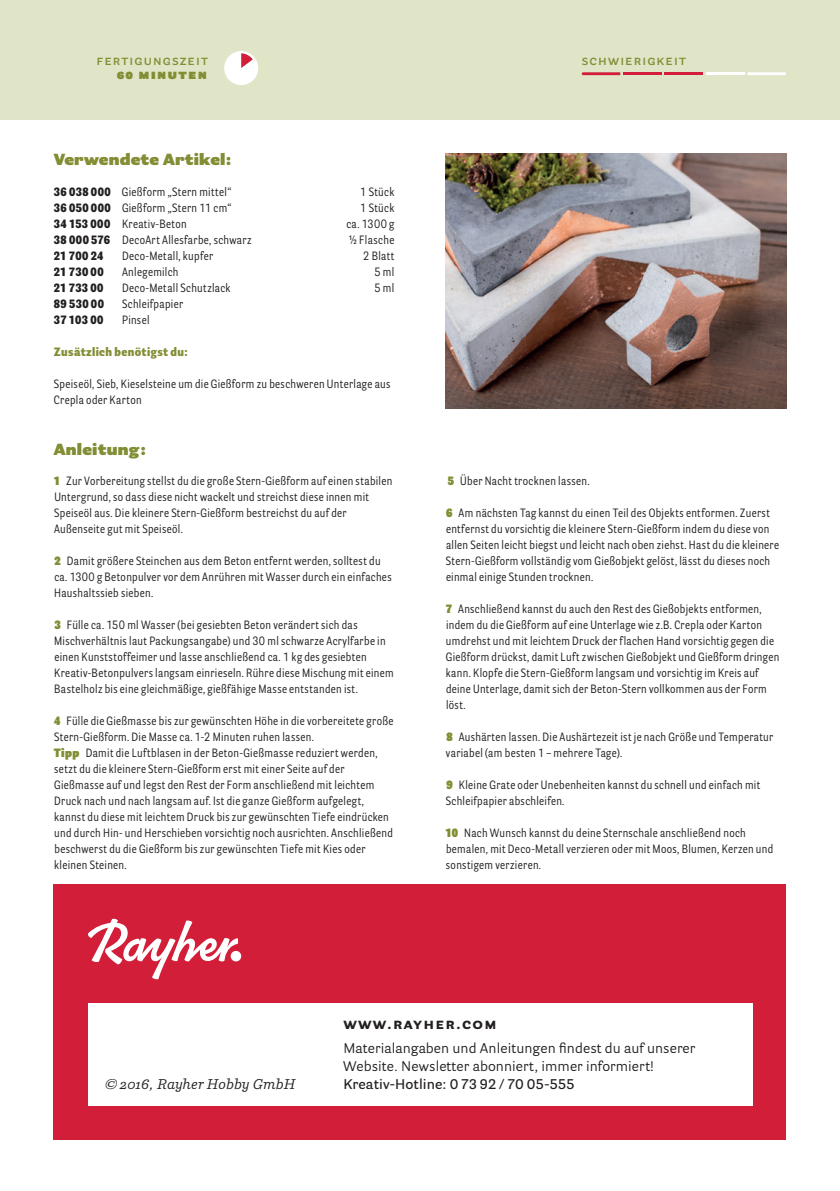
<style>
.page{position:relative;width:840px;height:1191px;background:#fff}
.page>*{position:absolute;margin:0;border:0;box-sizing:border-box;transform-origin:0 0}
.t1{font:900 16px "Parry Grotesque Pro";letter-spacing:.01em;color:#838d34}
.t2{font:700 16px "Parry Grotesque Pro";letter-spacing:.08em;color:#231f20}
.t3{font:14px/18px "Parry Grotesque Pro";letter-spacing:.005em;color:#231f20}
.t4{font:600 14px "Parry Grotesque Pro";letter-spacing:.005em;color:#231f20}
.t5{font:600 14px "Parry Grotesque Pro";letter-spacing:.08em;color:#838d34}
.t6{font:italic 14px "Parry Pro";letter-spacing:.01em;color:#231f20}
.t7{font:900 14px "Parry Grotesque Pro";letter-spacing:.08em;color:#838d34}
.t8{font:12px/16px "Parry Grot Con Pro";letter-spacing:.03em;color:#231f20}
.t9{font:900 12px "Parry Grot Con Pro";letter-spacing:.025em;color:#231f20}
.t10{font:900 12px "Parry Grot Con Pro";letter-spacing:.03em;color:#838d34}
.s1{font-weight:900}
.s2{font-weight:900;color:#838d34}
</style>
<div class="page">
<div style="left:0;top:0;width:839px;height:119px;background:#dfe5c6"></div>
<div style="left:54px;top:884px;width:731px;height:256px;background:#d21e38"></div>
<div style="left:88px;top:1003px;width:663px;height:103px;background:#fff"></div>
<svg style="left:88px;top:918px;width:150px;height:61px"></svg>
<div style="left:230px;top:951px;width:11px;height:10px;background:#fff;border-radius:50%"></div>
<div style="left:224px;top:51px;width:34px;height:34px;background:#fff;border-radius:50%"></div>
<svg style="left:241px;top:53px;width:12px;height:15px"></svg>
<svg style="left:581px;top:72px;width:39px;height:3px"></svg>
<hr style="left:622px;top:72px;width:39px;height:3px;background:#d21e38">
<hr style="left:664px;top:72px;width:38px;height:3px;background:#d21e38">
<hr style="left:705px;top:72px;width:39px;height:3px;background:#fff">
<svg style="left:747px;top:72px;width:38px;height:3px"></svg>
<img style="left:445px;top:153px;width:340px;height:255px">
<p class="t5" style="left:96px;top:50px;width:111px">fertigungszeit</p>
<p class="t5" style="left:581px;top:50px;width:104px">schwierigkeit</p>
<p class="t7" style="left:117px;top:63px;width:92px">60 minuten</p>
<h1 class="t1" style="left:54px;top:148px;width:179px">Verwendete Artikel:</h1>
<p class="t8" style="left:54px;top:184px;width:179px"><span class="s1">36 038 000</span> Gießform „Stern mittel“</p>
<p class="t8" style="left:360px;top:184px;width:36px">1 Stück</p>
<p class="t8" style="left:54px;top:200px;width:179px"><span class="s1">36 050 000</span> Gießform „Stern 11 cm“</p>
<p class="t8" style="left:360px;top:200px;width:36px">1 Stück</p>
<p class="t8" style="left:54px;top:216px;width:134px"><span class="s1">34 153 000</span> Kreativ-Beton</p>
<p class="t8" style="left:346px;top:216px;width:49px">ca. 1300 g</p>
<p class="t8" style="left:54px;top:232px;width:199px"><span class="s1">38 000 576</span> DecoArt Allesfarbe, schwarz</p>
<p class="t8" style="left:349px;top:232px;width:47px">½ Flasche</p>
<p class="t9" style="left:54px;top:247px;width:51px">21 700 24</p>
<p class="t8" style="left:122px;top:248px;width:92px">Deco-Metall, kupfer</p>
<p class="t8" style="left:363px;top:248px;width:33px">2 Blatt</p>
<p class="t9" style="left:54px;top:263px;width:51px">21 730 00</p>
<p class="t8" style="left:122px;top:264px;width:58px">Anlegemilch</p>
<p class="t8" style="left:374px;top:264px;width:21px">5 ml</p>
<p class="t9" style="left:54px;top:279px;width:51px">21 733 00</p>
<p class="t8" style="left:122px;top:280px;width:110px">Deco-Metall Schutzlack</p>
<p class="t8" style="left:374px;top:280px;width:21px">5 ml</p>
<p class="t9" style="left:54px;top:295px;width:51px">89 530 00</p>
<p class="t8" style="left:122px;top:296px;width:63px">Schleifpapier</p>
<p class="t9" style="left:54px;top:311px;width:51px">37 103 00</p>
<p class="t8" style="left:122px;top:312px;width:29px">Pinsel</p>
<p class="t10" style="left:54px;top:343px;width:135px">Zusätzlich benötigst du:</p>
<p class="t8" style="left:54px;top:376px;width:338px">Speiseöl, Sieb, Kieselsteine um die Gießform zu beschweren Unterlage aus<br>Crepla oder Karton</p>
<h1 class="t1" style="left:54px;top:437px;width:94px">Anleitung:</h1>
<p class="t8" style="left:54px;top:473px;width:340px"><span class="s2">1</span> Zur Vorbereitung stellst du die große Stern-Gießform auf einen stabilen Untergrund, so dass diese nicht wackelt und streichst diese innen mit Speiseöl aus. Die kleinere Stern-Gießform bestreichst du auf der Außenseite gut mit Speiseöl.</p>
<p class="t8" style="left:54px;top:553px;width:339px"><span class="s2">2</span> Damit größere Steinchen aus dem Beton entfernt werden, solltest du ca. 1300 g Betonpulver vor dem Anrühren mit Wasser durch ein einfaches<br>Haushaltssieb sieben.</p>
<p class="t8" style="left:54px;top:617px;width:341px"><span class="s2">3</span> Fülle ca. 150 ml Wasser (bei gesiebten Beton verändert sich das Mischverhältnis laut Packungsangabe) und 30 ml schwarze Acrylfarbe in einen Kunststoffeimer und lasse anschließend ca. 1 kg des gesiebten Kreativ-Betonpulvers langsam einrieseln. Rühre diese Mischung mit einem Bastelholz bis eine gleichmäßige, gießfähige Masse entstanden ist.</p>
<p class="t8" style="left:54px;top:713px;width:341px"><span class="s2">4</span> Fülle die Gießmasse bis zur gewünschten Höhe in die vorbereitete große Stern-Gießform. Die Masse ca. 1-2 Minuten ruhen lassen.<br><span class="s2">Tipp</span> Damit die Luftblasen in der Beton-Gießmasse reduziert werden, setzt du die kleinere Stern-Gießform erst mit einer Seite auf der Gießmasse auf und legst den Rest der Form anschließend mit leichtem Druck nach und nach langsam auf. Ist die ganze Gießform aufgelegt, kannst du diese mit leichtem Druck bis zur gewünschten Tiefe eindrücken und durch Hin- und Herschieben vorsichtig noch ausrichten. Anschließend beschwerst du die Gießform bis zur gewünschten Tiefe mit Kies oder kleinen Steinen.</p>
<p class="t8" style="left:447px;top:473px;width:143px"><span class="s2">5</span> Über Nacht trocknen lassen.</p>
<p class="t8" style="left:445px;top:505px;width:335px"><span class="s2">6</span> Am nächsten Tag kannst du einen Teil des Objekts entformen. Zuerst entfernst du vorsichtig die kleinere Stern-Gießform indem du diese von allen Seiten leicht biegst und leicht nach oben ziehst. Hast du die kleinere Stern-Gießform vollständig vom Gießobjekt gelöst, lässt du dieses noch einmal einige Stunden trocknen.</p>
<p class="t8" style="left:445px;top:601px;width:335px"><span class="s2">7</span> Anschließend kannst du auch den Rest des Gießobjekts entformen, indem du die Gießform auf eine Unterlage wie z.B. Crepla oder Karton umdrehst und mit leichtem Druck der flachen Hand vorsichtig gegen die Gießform drückst, damit Luft zwischen Gießobjekt und Gießform dringen kann. Klopfe die Stern-Gießform langsam und vorsichtig im Kreis auf deine Unterlage, damit sich der Beton-Stern vollkommen aus der Form löst.</p>
<p class="t8" style="left:445px;top:729px;width:328px"><span class="s2">8</span> Aushärten lassen. Die Aushärtezeit ist je nach Größe und Temperatur variabel (am besten 1 – mehrere Tage).</p>
<p class="t8" style="left:445px;top:777px;width:316px"><span class="s2">9</span> Kleine Grate oder Unebenheiten kannst du schnell und einfach mit<br>Schleifpapier abschleifen.</p>
<p class="t8" style="left:445px;top:825px;width:329px"><span class="s2">10</span> Nach Wunsch kannst du deine Sternschale anschließend noch bemalen, mit Deco-Metall verzieren oder mit Moos, Blumen, Kerzen und sonstigem verzieren.</p>
<p class="t6" style="left:105px;top:1074px;width:192px">© 2016, Rayher Hobby GmbH</p>
<h1 class="t2" style="left:343px;top:1012px;width:155px">www.rayher.com</h1>
<p class="t3" style="left:343px;top:1038px;width:353px">Materialangaben und Anleitungen findest du auf unserer<br>Website. Newsletter abonniert, immer informiert!</p>
<p class="t4" style="left:343px;top:1074px;width:232px">Kreativ-Hotline: 0 73 92 / 70 05-555</p>
</div>
